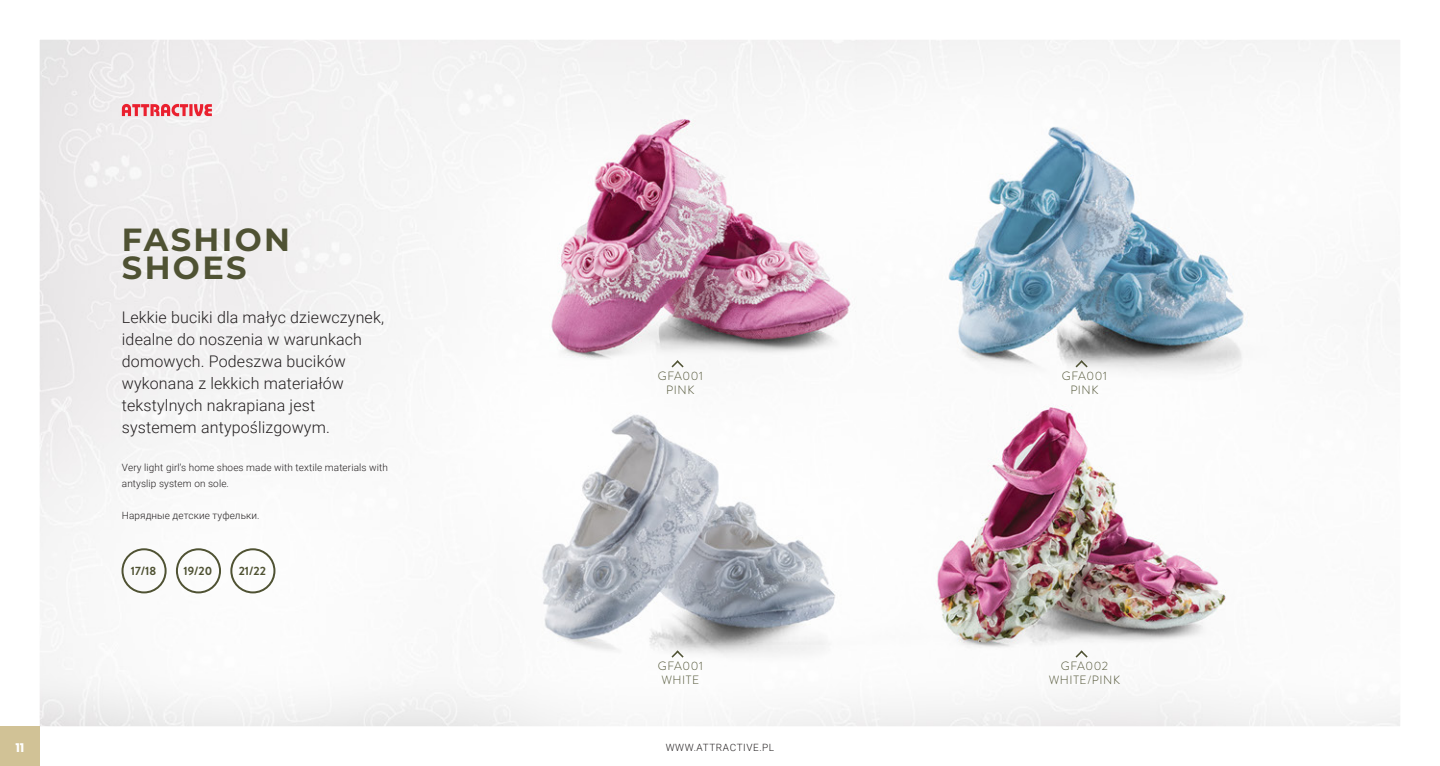
<style>
.page{position:relative;width:1440px;height:766px;background:#fff}
.page>*{position:absolute;margin:0;border:0;box-sizing:border-box;transform-origin:0 0}
.naglowek-produkt{font:700 32px "Montserrat";letter-spacing:.075em;color:#4f5233}
.t1{font:300 16px/22px "Roboto";letter-spacing:.01em;color:#231f20}
.symbol_produktu{font:300 12px "Brandon Grotesque";letter-spacing:.045em;color:#4f5233}
.t2{font:700 12px "Brandon Grotesque";color:#4f5233}
.numer_strony{font:700 12px "Poppins";color:#fff}
.t3{font:300 10px/16px "Roboto";letter-spacing:.01em;color:#231f20}
.t4{font:300 10px "Roboto";letter-spacing:.06em;color:#231f20}
</style>
<div class="page">
<img style="left:41px;top:41px;width:1358px;height:683px">
<div style="left:122px;top:548px;width:45px;height:46px;background:#fff"></div>
<div style="left:122px;top:548px;width:45px;height:45px;border:2px solid #4f5233;border-radius:50%"></div>
<div style="left:177px;top:548px;width:45px;height:46px;background:#fff"></div>
<div style="left:176px;top:548px;width:45px;height:45px;border:2px solid #4f5233;border-radius:50%"></div>
<div style="left:231px;top:548px;width:45px;height:46px;background:#fff"></div>
<div style="left:230px;top:548px;width:45px;height:45px;border:2px solid #4f5233;border-radius:50%"></div>
<svg style="left:672px;top:360px;width:12px;height:7px"></svg>
<svg style="left:1076px;top:360px;width:12px;height:7px"></svg>
<svg style="left:672px;top:650px;width:12px;height:7px"></svg>
<svg style="left:1076px;top:650px;width:12px;height:7px"></svg>
<svg style="left:122px;top:104px;width:90px;height:12px"></svg>
<div style="left:0;top:726px;width:40px;height:39px;background:#d1c296"></div>
<p class="naglowek-produkt" style="left:122px;top:216px;width:170px">FASHION</p>
<p class="naglowek-produkt" style="left:122px;top:244px;width:126px">SHOES</p>
<p class="t1" style="left:122px;top:306px;width:264px">Lekkie buciki dla małyc dziewczynek, idealne do noszenia w warunkach</p>
<p class="t1" style="left:122px;top:350px;width:226px">domowych. Podeszwa bucików</p>
<p class="t1" style="left:122px;top:372px;width:224px">wykonana z lekkich materiałów</p>
<p class="t1" style="left:122px;top:394px;width:195px">tekstylnych nakrapiana jest</p>
<p class="t1" style="left:122px;top:416px;width:210px">systemem antypoślizgowym.</p>
<p class="t3" style="left:122px;top:459px;width:268px">Very light girl’s home shoes made with textile materials with antyslip system on sole.</p>
<p class="t3" style="left:122px;top:507px;width:139px">Нарядные детские туфельки.</p>
<p class="t2" style="left:131px;top:562px;width:27px">17/18</p>
<p class="t2" style="left:184px;top:562px;width:30px">19/20</p>
<p class="t2" style="left:239px;top:562px;width:29px">21/22</p>
<p class="symbol_produktu" style="left:658px;top:368px;width:47px">GFA001</p>
<p class="symbol_produktu" style="left:666px;top:382px;width:30px">PINK</p>
<p class="symbol_produktu" style="left:658px;top:658px;width:47px">GFA001</p>
<p class="symbol_produktu" style="left:661px;top:672px;width:40px">WHITE</p>
<p class="numer_strony" style="left:15px;top:741px;width:11px">11</p>
<p class="t4" style="left:666px;top:740px;width:110px">WWW.ATTRACTIVE.PL</p>
<p class="symbol_produktu" style="left:1062px;top:368px;width:47px">GFA001</p>
<p class="symbol_produktu" style="left:1070px;top:382px;width:30px">PINK</p>
<p class="symbol_produktu" style="left:1061px;top:658px;width:49px">GFA002</p>
<p class="symbol_produktu" style="left:1049px;top:672px;width:73px">WHITE/PINK</p>
</div>
